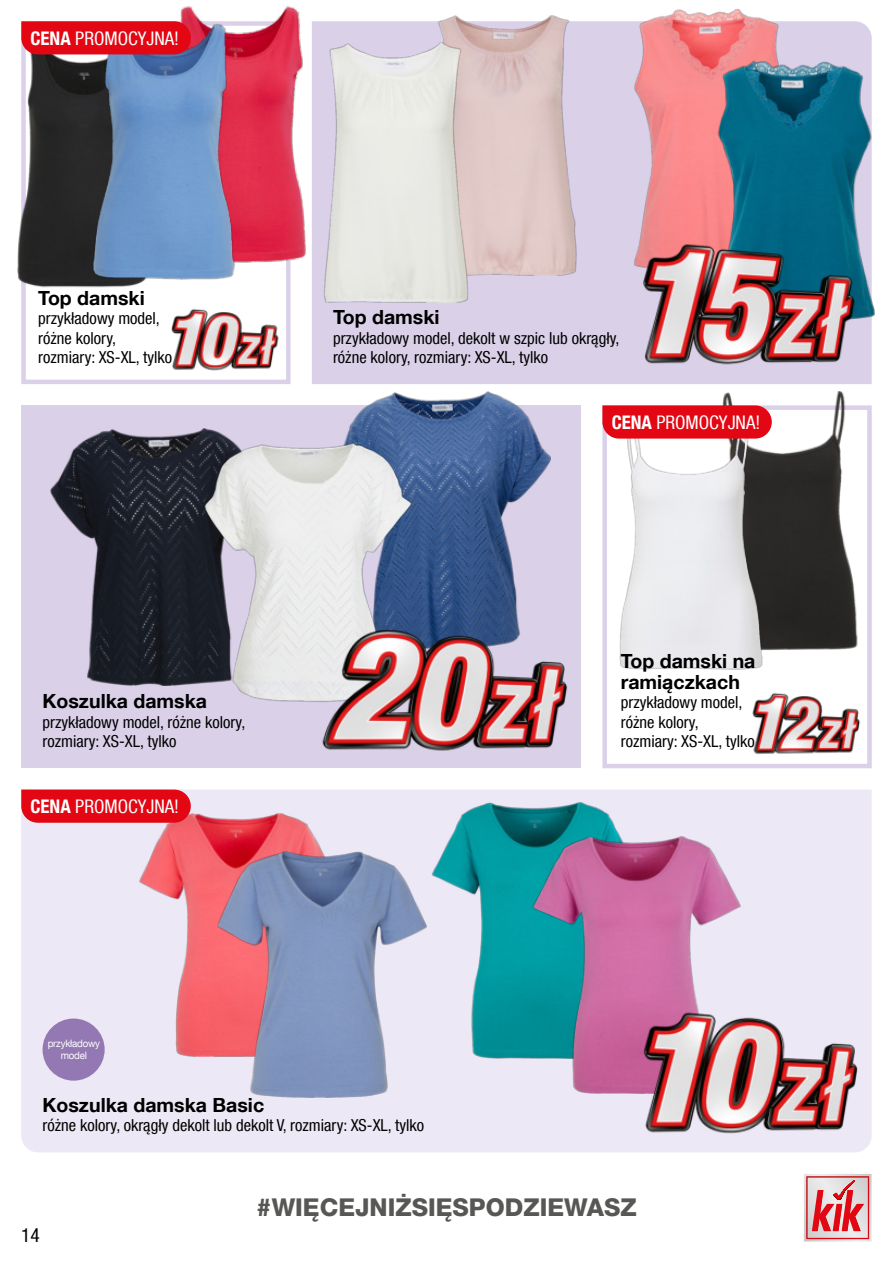
<style>
.page{position:relative;width:893px;height:1263px;background:#fff}
.page>*{position:absolute;margin:0;border:0;box-sizing:border-box;transform-origin:0 0}
.t1{font:800 24.45px "Helvetica Neue LT Com";color:#575756}
.t2{font:700 19.5px/21px "Helvetica Neue LT Com";color:#000}
.t3{font:condensed 19.5px "Helvetica Neue LT Com";color:#000}
.t4{font:condensed 18.75px "Helvetica Neue LT Com";color:#fff}
.t5{font:condensed 16.5px/19.5px "Helvetica Neue LT Com";color:#000}
.t6{font:10.2px/12px "Helvetica Neue LT Com";letter-spacing:-.02em;color:#fff;text-align:center;scale:.95 1}
.s1{font-weight:700}
</style>
<div class="page">
<div style="left:21px;top:789px;width:851px;height:363px;background:#ece8f5"></div>
<div style="left:602px;top:405px;width:270px;height:363px;border:5px solid #dad1e9"></div>
<div style="left:21px;top:405px;width:560px;height:363px;background:#dad1e9"></div>
<div style="left:312px;top:21px;width:560px;height:363px;background:#dad1e9"></div>
<svg style="left:21px;top:268px;width:270px;height:116px"></svg>
<img style="left:722px;top:394px;width:142px;height:256px">
<img style="left:180px;top:6px;width:139px;height:262px">
<img style="left:50px;top:429px;width:180px;height:256px">
<img style="left:345px;top:392px;width:205px;height:222px">
<img style="left:432px;top:16px;width:147px;height:259px">
<img style="left:17px;top:54px;width:136px;height:241px">
<img style="left:87px;top:17px;width:154px;height:268px">
<img style="left:322px;top:43px;width:148px;height:259px">
<img style="left:427px;top:802px;width:215px;height:257px">
<img style="left:136px;top:814px;width:203px;height:242px">
<img style="left:217px;top:852px;width:209px;height:245px">
<img style="left:529px;top:836px;width:215px;height:160px">
<img style="left:629px;top:9px;width:165px;height:219px">
<img style="left:710px;top:61px;width:162px;height:167px">
<img style="left:622px;top:439px;width:146px;height:231px">
<img style="left:201px;top:439px;width:215px;height:246px">
<svg style="left:21px;top:789px;width:170px;height:34px;background:#e3111e"></svg>
<svg style="left:602px;top:405px;width:170px;height:34px;background:#e3131f"></svg>
<div style="left:21px;top:21px;width:170px;height:33px;background:#e30613"></div>
<img style="left:595px;top:228px;width:280px;height:166px">
<img style="left:225px;top:614px;width:430px;height:155px">
<img style="left:515px;top:996px;width:357px;height:156px">
<img style="left:107px;top:301px;width:214px;height:83px">
<img style="left:689px;top:685px;width:183px;height:83px">
<div style="left:43px;top:1018px;width:62px;height:63px;background:#9478b3;border-radius:50%"></div>
<svg style="left:804px;top:1174px;width:68px;height:68px;background:#de9a9e"></svg>
<p class="t4" style="left:31px;top:27px;width:150px"><span class="s1">CENA</span> PROMOCYJNA!</p>
<p class="t2" style="left:38px;top:289px;width:108px">Top damski</p>
<p class="t5" style="left:38px;top:308px;width:135px">przykładowy model, różne kolory, rozmiary: XS-XL, tylko</p>
<p class="t2" style="left:333px;top:308px;width:108px">Top damski</p>
<p class="t5" style="left:333px;top:328px;width:288px">przykładowy model, dekolt w szpic lub okrągły, różne kolory, rozmiary: XS-XL, tylko</p>
<p class="t4" style="left:612px;top:411px;width:150px"><span class="s1">CENA</span> PROMOCYJNA!</p>
<p class="t2" style="left:43px;top:692px;width:166px">Koszulka damska</p>
<p class="t5" style="left:43px;top:712px;width:204px">przykładowy model, różne kolory, rozmiary: XS-XL, tylko</p>
<p class="t4" style="left:31px;top:795px;width:150px"><span class="s1">CENA</span> PROMOCYJNA!</p>
<p class="t2" style="left:621px;top:652px;width:136px">Top damski na ramiączkach</p>
<p class="t5" style="left:621px;top:692px;width:135px">przykładowy model, różne kolory, rozmiary: XS-XL, tylko</p>
<p class="t6" style="left:48px;top:1037px;width:57px">przykładowy model</p>
<p class="t2" style="left:43px;top:1096px;width:223px">Koszulka damska Basic</p>
<p class="t5" style="left:43px;top:1115px;width:383px">różne kolory, okrągły dekolt lub dekolt V, rozmiary: XS-XL, tylko</p>
<p class="t3" style="left:21px;top:1223px;width:20px">14</p>
<h1 class="t1" style="left:256px;top:1193px;width:382px">#WIĘCEJNIŻSIĘSPODZIEWASZ</h1>
</div>
